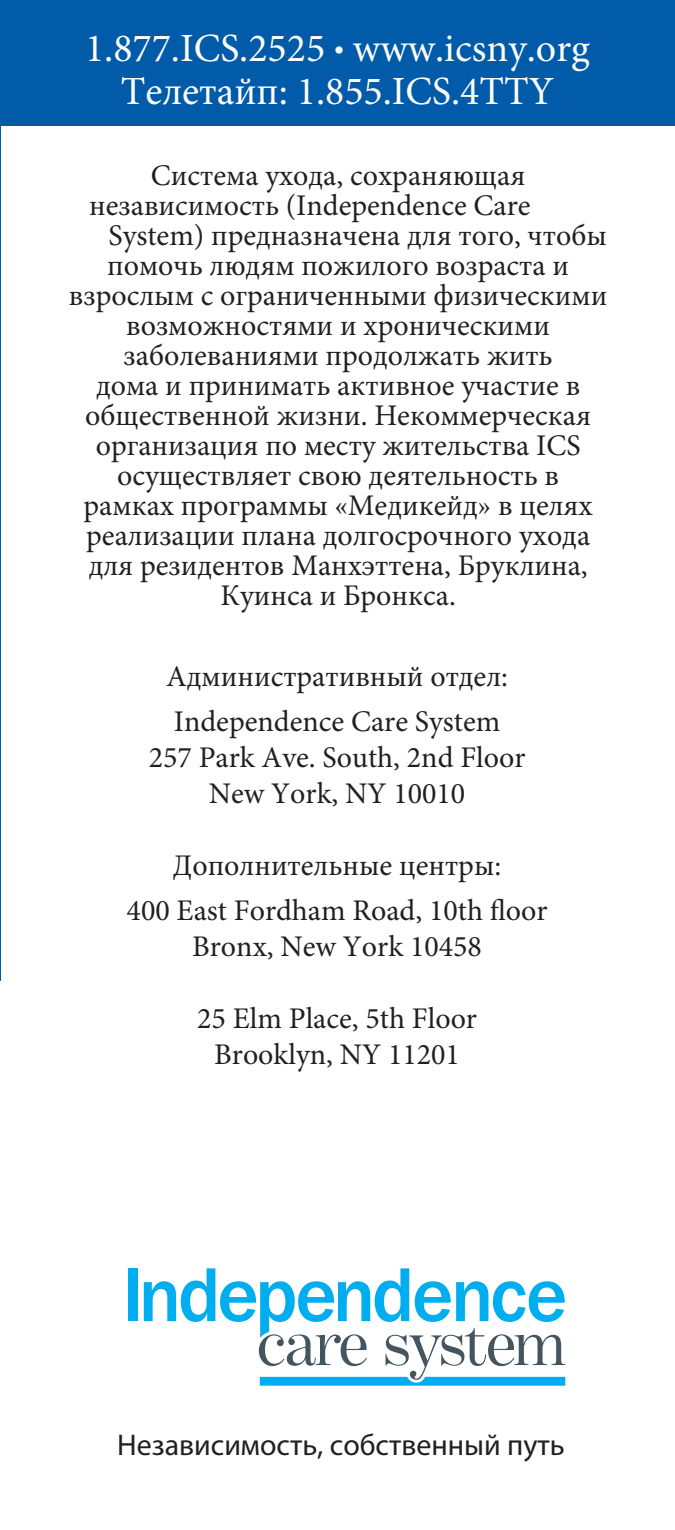
<style>
.page{position:relative;width:675px;height:1530px;background:#fff}
.page>*{position:absolute;margin:0;border:0;box-sizing:border-box;transform-origin:0 0}
.t1{font:40px/42.5px "Minion Pro";color:#fff;text-align:center}
.t2{font:30px/45px "Minion Pro";color:#231f20;text-align:center}
.t3{font:30px "Myriad Pro";color:#231f20}
.s1{font-size:27.5px}
</style>
<div class="page">
<hr style="left:0;top:126px;width:1px;height:855px;background:#015ba9">
<div style="left:0;top:0;width:675px;height:126px;background:#015ba9"></div>
<div style="left:128px;top:1268px;width:9px;height:53px;background:#00aeef"></div>
<svg style="left:144px;top:1268px;width:421px;height:118px"></svg>
<h1 class="t1" style="left:85px;top:27px;width:506px">1.877.ICS.2525 <span class="s1">•</span> www.icsny.org<br>Телетайп: 1.855.ICS.4TTY</h1>
<p class="t2" style="left:151px;top:154px;width:376px">Система ухода, сохраняющая</p>
<p class="t2" style="left:89px;top:184px;width:443px">независимость (Independence Care</p>
<p class="t2" style="left:108px;top:214px;width:500px">System) предназначена для того, чтобы</p>
<p class="t2" style="left:107px;top:244px;width:463px">помочь людям пожилого возраста и</p>
<p class="t2" style="left:69px;top:274px;width:540px">взрослым с ограниченными физическими</p>
<p class="t2" style="left:126px;top:304px;width:425px">возможностями и хроническими</p>
<p class="t2" style="left:124px;top:334px;width:431px">заболеваниями продолжать жить</p>
<p class="t2" style="left:96px;top:364px;width:486px">дома и принимать активное участие в</p>
<p class="t2" style="left:85px;top:394px;width:507px">общественной жизни. Некоммерческая</p>
<p class="t2" style="left:96px;top:424px;width:486px">организация по месту жительства ICS</p>
<p class="t2" style="left:117px;top:454px;width:443px">осуществляет свою деятельность в</p>
<p class="t2" style="left:84px;top:484px;width:511px">рамках программы «Медикейд» в целях</p>
<p class="t2" style="left:86px;top:514px;width:505px">реализации плана долгосрочного ухода</p>
<p class="t2" style="left:89px;top:544px;width:501px">для резидентов Манхэттена, Бруклина,</p>
<p class="t2" style="left:221px;top:574px;width:237px">Куинса и Бронкса.</p>
<p class="t2" style="left:166px;top:654px;width:343px;text-align:left">Административный отдел:<br>Independence Care System</p>
<p class="t2" style="left:149px;top:739px;width:378px;line-height:36px">257 Park Ave. South, 2nd Floor<br>New York, NY 10010</p>
<p class="t2" style="left:127px;top:843px;width:422px">Дополнительные центры:<br>400 East Fordham Road, 10th floor</p>
<p class="t2" style="left:192px;top:924px;width:291px">Bronx, New York 10458</p>
<p class="t2" style="left:197px;top:1000px;width:281px;line-height:36px">25 Elm Place, 5th Floor<br>Brooklyn, NY 11201</p>
<p class="t3" style="left:117px;top:1426px;width:449px">Независимость, собственный путь</p>
</div>
